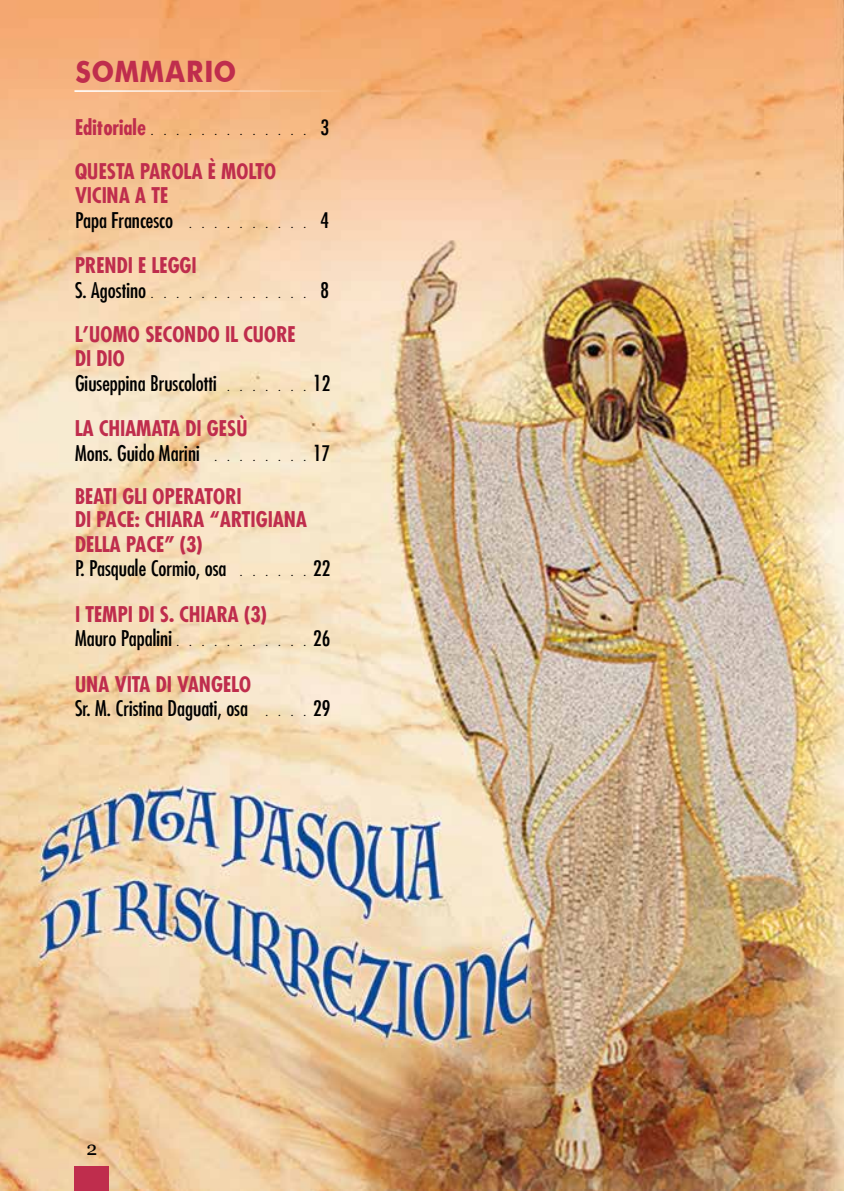
<style>
.page{position:relative;width:844px;height:1191px;background:#fff}
.page>*{position:absolute;margin:0;border:0;box-sizing:border-box;transform-origin:0 0}
.t1{font:700 33.25px "Futura";color:#bf2d4d;scale:.9 1}
.t2{font:700 condensed 21px/24.5px "Futura";color:#bf2d4d}
.t3{font:condensed 21px/24.5px "Futura";color:#000}
.t4{font:19.25px "Georgia";color:#000}
.t5{font:condensed 10.5px "Futura";color:#000}
.s1{font-weight:700;font-size:21px;color:#bf2d4d}
.s2{font-weight:400;color:#000}
.s3{font-weight:400;font-size:10.5px;color:#000}
.s4{font-size:21px}
.s5{font-weight:700;color:#bf2d4d}
.s6{font-size:10.5px}
</style>
<div class="page">
<img style="left:0;top:0;width:843px;height:1191px">
<div style="left:74px;top:1166px;width:35px;height:25px;background:#bf2d4d"></div>
<hr style="left:74px;top:90px;width:267px;height:2px;background:#fff">
<h1 class="t1" style="left:74px;top:55px;width:181px">SOMMARIO</h1>
<p class="t5" style="left:75px;top:124px;width:220px"><span class="s1">Editoriale</span> . . . . . . . . . . . .</p>
<p class="t3" style="left:320px;top:115px;width:10px">3</p>
<p class="t2" style="left:75px;top:159px;width:220px">QUESTA PAROLA è MOLTO<br>VICINA A TE<br><span class="s2">Papa Francesco</span> <span class="s3">. . . . . . . . .</span></p>
<p class="t3" style="left:320px;top:207px;width:10px">4</p>
<p class="t2" style="left:75px;top:253px;width:123px">PRENDI E LEGGI</p>
<p class="t5" style="left:75px;top:287px;width:220px"><span class="s4">S. Agostino</span> . . . . . . . . . . . .</p>
<p class="t3" style="left:320px;top:277px;width:10px">8</p>
<p class="t2" style="left:75px;top:321px;width:257px">L’UOMO SECONDO IL CUORE<br>DI DIO<br><span class="s2">Giuseppina Bruscolotti</span> <span class="s3">. . . . . .</span> <span class="s2">12</span></p>
<p class="t3" style="left:75px;top:416px;width:257px"><span class="s5">LA CHIAMATA DI GEsù<br></span>Mons. Guido Marini <span class="s6">. . . . . . .</span> 17</p>
<p class="t2" style="left:75px;top:484px;width:257px;line-height:24px">BEATI GLI OPERATORI<br>DI PACE: CHIARA “ARTIGIANA<br>DELLA PACE” (3)<br><span class="s2">P. Pasquale Cormio, osa</span> <span class="s3">. . . . .</span> <span class="s2">22</span></p>
<p class="t2" style="left:75px;top:601px;width:257px">I TEMPI DI s. CHIARA (3)<br><span class="s2">Mauro Papalini</span> <span class="s3">. . . . . . . . . .</span> <span class="s2">26</span></p>
<p class="t3" style="left:75px;top:671px;width:257px"><span class="s5">UNA VITA DI VANGELO<br></span>Sr. M. Cristina Daguati, osa <span class="s6">. . .</span> 29</p>
<p class="t4" style="left:86px;top:1137px;width:12px">2</p>
</div>
